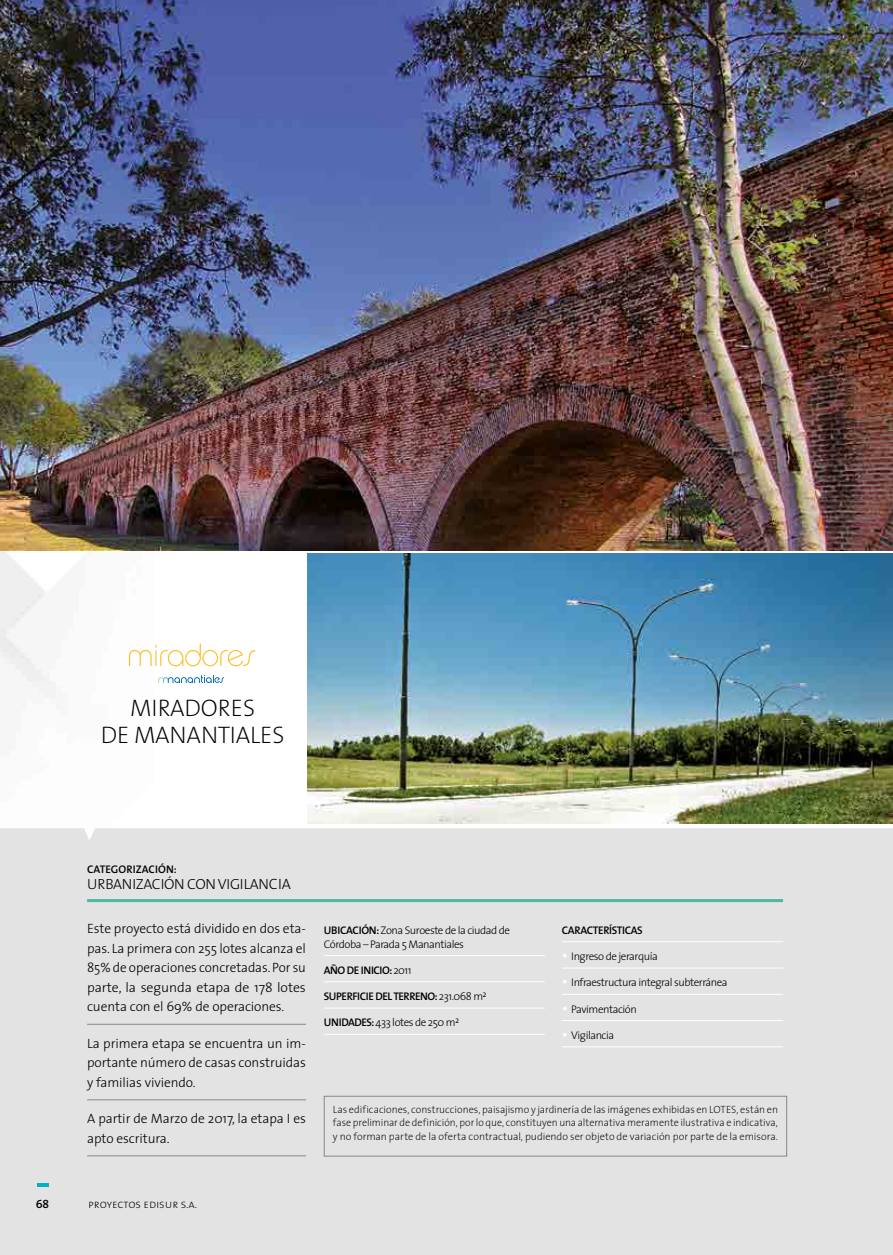
<style>
.page{position:relative;width:893px;height:1255px;background:#fff}
.page>*{position:absolute;margin:0;border:0;box-sizing:border-box;transform-origin:0 0}
.t1{font:24px/27.2px "The Sans Extra Light Caps";letter-spacing:-.005em;color:#000;text-align:center}
.t2{font:300 14.7px "The Sans";letter-spacing:-.02em;color:#000}
.t3{font:300 13.5px/19.5px "The Sans";letter-spacing:-.005em;color:#000;text-align:justify}
.t4{font:12px "The Sans Extra Light Caps";letter-spacing:-.005em;color:#000}
.t5{font:12px "The Sans Semi Bold Caps";color:#000}
.t6{font:300 11.1px/13.5px "The Sans";letter-spacing:-.04em;color:#000}
.t7{font:11.1px "The Sans Semi Bold Caps";letter-spacing:-.035em;color:#000}
.t8{font:600 11.1px "The Sans";letter-spacing:.005em;color:#000}
.t9{font:200 10.5px/13.5px "The Sans";color:#000;text-align:justify}
.s1{font-size:15px}
.s2{font-family:"The Sans Semi Bold Caps";font-weight:400}
.s3{font-family:"The Sans";font-weight:300}
.s4{font-weight:400;font-size:15px;color:#fff}
</style>
<div class="page">
<img style="left:0;top:550px;width:344px;height:274px">
<img style="left:308px;top:554px;width:585px;height:269px">
<div style="left:0;top:828px;width:893px;height:426px;background:#e3e3e3"></div>
<hr style="left:87px;top:1023px;width:219px;height:1px;background:#878787">
<hr style="left:87px;top:1099px;width:219px;height:1px;background:#878787">
<hr style="left:87px;top:1155px;width:219px;height:1px;background:#878787">
<hr style="left:87px;top:899px;width:696px;height:3px;background:#4db8a2">
<hr style="left:562px;top:941px;width:221px;height:1px;background:#fff">
<hr style="left:562px;top:967px;width:221px;height:1px;background:#fff">
<hr style="left:562px;top:993px;width:221px;height:1px;background:#fff">
<hr style="left:562px;top:1020px;width:221px;height:1px;background:#fff">
<hr style="left:562px;top:1046px;width:221px;height:1px;background:#fff">
<hr style="left:324px;top:955px;width:221px;height:1px;background:#fff">
<hr style="left:324px;top:981px;width:221px;height:1px;background:#fff">
<hr style="left:324px;top:1007px;width:221px;height:1px;background:#fff">
<hr style="left:324px;top:1033px;width:221px;height:1px;background:#fff">
<svg style="left:129px;top:643px;width:126px;height:23px"></svg>
<svg style="left:158px;top:675px;width:66px;height:8px"></svg>
<img style="left:0;top:0;width:893px;height:550px">
<div style="left:324px;top:1095px;width:463px;height:61px;border:1px solid #878787"></div>
<svg style="left:37px;top:1182px;width:11px;height:4px"></svg>
<h1 class="t1" style="left:101px;top:695px;width:185px">MIRADORES<br>DE MANANTIALES</h1>
<p class="t8" style="left:87px;top:859px;width:91px">CATEGORIZACIÓN:</p>
<p class="t2" style="left:87px;top:872px;width:205px">URBANIZACIÓN CON VIGILAN<span class="s1">CIA</span></p>
<p class="t3" style="left:87px;top:918px;width:220px">Este proyecto está dividido en dos eta&shy;pas. La primera con 255 lotes alcanza el 85% de operaciones concretadas. Por su parte, la segunda etapa de 178 lotes cuenta con el 69% de operaciones.</p>
<p class="t3" style="left:87px;top:1032px;width:220px">La primera etapa se encuentra un im&shy;portante número de casas construidas y familias viviendo.</p>
<p class="t3" style="left:87px;top:1108px;width:220px">A partir de Marzo de 2017, la etapa I es apto escritura.</p>
<p class="t6" style="left:324px;top:923px;width:188px"><span class="s2">UBICACIÓN:</span> Zona Suroeste de la ciudad de<br>Córdoba – Parada 5 Manantiales</p>
<p class="t7" style="left:324px;top:960px;width:89px">AÑO DE INICIO: <span class="s3">2011</span></p>
<p class="t7" style="left:324px;top:987px;width:164px">SUPERFICIE DEL TERRENO: <span class="s3">231.068 m²</span></p>
<p class="t6" style="left:324px;top:1015px;width:137px"><span class="s2">UNIDADES:</span> 433 lotes de 250 m²</p>
<p class="t7" style="left:562px;top:920px;width:82px">CARACTERÍSTICAS</p>
<p class="t6" style="left:562px;top:949px;width:97px"><span class="s4">•</span> Ingreso de jerarquía</p>
<p class="t6" style="left:562px;top:975px;width:167px"><span class="s4">•</span> Infraestructura integral subterránea</p>
<p class="t6" style="left:562px;top:1001px;width:76px"><span class="s4">•</span> Pavimentación</p>
<p class="t6" style="left:562px;top:1027px;width:54px"><span class="s4">•</span> Vigilancia</p>
<p class="t9" style="left:333px;top:1102px;width:447px">Las edificaciones, construcciones, paisajismo y jardinería de las imágenes exhibidas en LOTES, están en fase preliminar de definición, por lo que, constituyen una alternativa meramente ilustrativa e indicativa, y no forman parte de la oferta contractual, pudiendo ser objeto de variación por parte de la emisora.</p>
<p class="t5" style="left:36px;top:1193px;width:15px">68</p>
<p class="t4" style="left:88px;top:1197px;width:110px">proyectos edisur s.a.</p>
</div>
